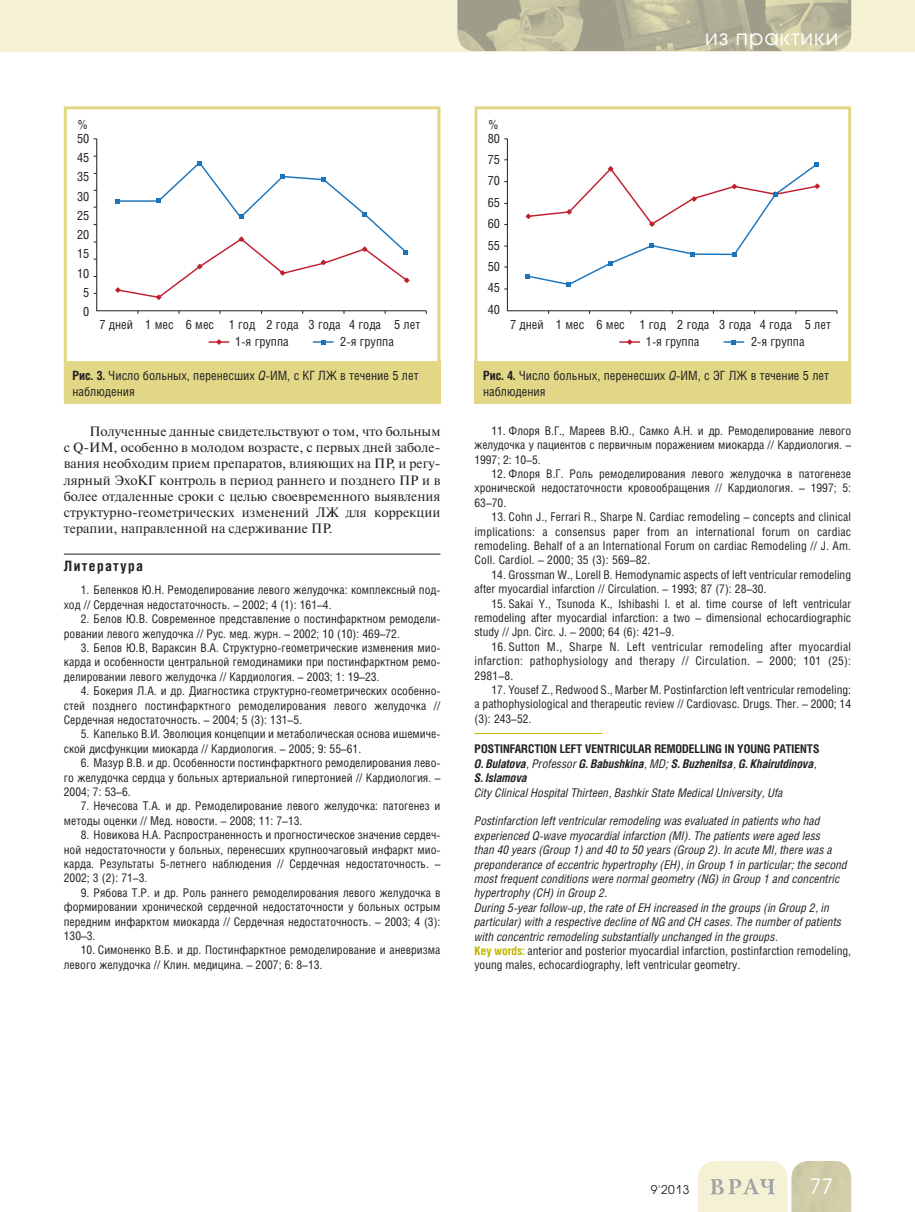
<style>
.page{position:relative;width:915px;height:1212px;background:#fff}
.page>*{position:absolute;margin:0;border:0;box-sizing:border-box;transform-origin:0 0}
.t1{font:21px "Avant Garde Gothic C";letter-spacing:.05em;color:#fff}
.t2{font:700 14.25px "Helios Cond";letter-spacing:.1em;color:#231f20}
.t3{font:13.5px/16.2px "Newton C";color:#231f20;text-align:justify}
.t4{font:12.75px/19.2px "Helios Cond";color:#231f20}
.t5{font:12px/14.4px "Helios Cond";color:#231f20;text-align:justify}
.t6{font:italic 12px/14.4px "Helios Cond";color:#231f20}
.t7{font:italic 700 12px/14.4px "Helios Cond";color:#231f20}
.t8{font:12px "Avant Garde Gothic C";color:#231f20}
.s1{font-weight:700}
.s2{font-style:italic}
.s3{font-style:normal}
.s4{font-weight:400}
.s5{font-weight:700;font-style:normal;color:#c1b400}
</style>
<div class="page">
<div style="left:0;top:0;width:914px;height:51px;background:#f5f1d5"></div>
<svg style="left:698px;top:1161px;width:152px;height:51px;background:#e3e0c4"></svg>
<img style="left:457px;top:0;width:393px;height:51px">
<hr style="left:64px;top:554px;width:376px;height:1px;background:#231f20">
<svg style="left:96px;top:138px;width:330px;height:173px"></svg>
<svg style="left:115px;top:161px;width:294px;height:139px"></svg>
<hr style="left:209px;top:341px;width:20px;height:2px;background:#be1e2d">
<hr style="left:313px;top:341px;width:20px;height:2px;background:#1b75bc">
<svg style="left:216px;top:339px;width:6px;height:6px"></svg>
<div style="left:64px;top:106px;width:376px;height:298px;border:3px solid #e1d786"></div>
<div style="left:64px;top:361px;width:376px;height:43px;background:#e1d786"></div>
<svg style="left:507px;top:138px;width:330px;height:173px"></svg>
<svg style="left:525px;top:162px;width:294px;height:124px"></svg>
<hr style="left:619px;top:341px;width:20px;height:2px;background:#be1e2d">
<hr style="left:723px;top:341px;width:21px;height:2px;background:#1b75bc">
<svg style="left:626px;top:339px;width:6px;height:6px"></svg>
<div style="left:474px;top:106px;width:376px;height:298px;border:3px solid #e1d786"></div>
<div style="left:474px;top:361px;width:376px;height:43px;background:#e1d786"></div>
<hr style="left:474px;top:733px;width:128px;height:1px;background:#c1b400">
<h1 class="t1" style="left:704px;top:27px;width:135px">из практики</h1>
<p class="t4" style="left:77px;top:119px;width:14px;line-height:13.5px">%<br>50</p>
<p class="t4" style="left:77px;top:149px;width:14px;text-align:center">45<br>35<br>30<br>25<br>20<br>15<br>10<br>5<br>0</p>
<p class="t4" style="left:487px;top:119px;width:14px;line-height:13.5px">%<br>80</p>
<p class="t4" style="left:487px;top:150px;width:14px;line-height:21.5px;text-align:justify">75<br>70<br>65<br>60<br>55<br>50<br>45<br>40</p>
<p class="t4" style="left:99px;top:317px;width:322px;line-height:17px;text-align:center">7 дней 1 мес 6 мес 1 год 2 года 3 года 4 года 5 лет<br>1-я группа</p>
<p class="t4" style="left:340px;top:333px;width:55px">2-я группа</p>
<p class="t4" style="left:510px;top:317px;width:322px;line-height:17px;text-align:center">7 дней 1 мес 6 мес 1 год 2 года 3 года 4 года 5 лет<br>1-я группа</p>
<p class="t4" style="left:750px;top:333px;width:55px">2-я группа</p>
<p class="t4" style="left:72px;top:369px;width:347px;line-height:15.3px"><span class="s1">Рис. 3.</span> Число больных, перенесших <span class="s2">Q</span>-ИМ, с КГ ЛЖ в течение 5 лет наблюдения</p>
<p class="t4" style="left:483px;top:369px;width:347px;line-height:15.3px"><span class="s1">Рис. 4.</span> Число больных, перенесших <span class="s2">Q</span>-ИМ, с ЭГ ЛЖ в течение 5 лет наблюдения</p>
<p class="t3" style="left:64px;top:425px;width:378px;text-indent:26px">Полученные данные свидетельствуют о том, что больным с Q-ИМ, особенно в молодом возрасте, с первых дней заболе&shy;вания необходим прием препаратов, влияющих на ПР, и регу&shy;лярный ЭхоКГ контроль в период раннего и позднего ПР и в более отдаленные сроки с целью своевременного выявления структурно-геометрических изменений ЛЖ для коррекции терапии, направленной на сдерживание ПР.</p>
<p class="t2" style="left:64px;top:561px;width:81px">Литература</p>
<p class="t5" style="left:64px;top:584px;width:378px;text-indent:17px">1. Беленков Ю.Н. Ремоделирование левого желудочка: комплексный под&shy;ход // Сердечная недостаточность. – 2002; 4 (1): 161–4.</p>
<p class="t5" style="left:64px;top:613px;width:378px;text-indent:17px">2. Белов Ю.В. Современное представление о постинфарктном ремодели&shy;ровании левого желудочка // Рус. мед. журн. – 2002; 10 (10): 469–72.</p>
<p class="t5" style="left:64px;top:642px;width:378px;text-indent:17px">3. Белов Ю.В, Вараксин В.А. Структурно-геометрические изменения мио&shy;карда и особенности центральной гемодинамики при постинфарктном ремо&shy;делировании левого желудочка // Кардиология. – 2003; 1: 19–23.</p>
<p class="t5" style="left:64px;top:685px;width:378px;text-indent:17px">4. Бокерия Л.А. и др. Диагностика структурно-геометрических особенно&shy;стей позднего постинфарктного ремоделирования левого желудочка // Сердечная недостаточность. – 2004; 5 (3): 131–5.</p>
<p class="t5" style="left:64px;top:728px;width:378px;text-indent:17px">5. Капелько В.И. Эволюция концепции и метаболическая основа ишемиче&shy;ской дисфункции миокарда // Кардиология. – 2005; 9: 55–61.</p>
<p class="t5" style="left:64px;top:757px;width:378px;text-indent:17px">6. Мазур В.В. и др. Особенности постинфарктного ремоделирования лево&shy;го желудочка сердца у больных артериальной гипертонией // Кардиология. – 2004; 7: 53–6.</p>
<p class="t5" style="left:64px;top:800px;width:378px;text-indent:17px">7. Нечесова Т.А. и др. Ремоделирование левого желудочка: патогенез и методы оценки // Мед. новости. – 2008; 11: 7–13.</p>
<p class="t5" style="left:64px;top:829px;width:378px;text-indent:17px">8. Новикова Н.А. Распространенность и прогностическое значение сердеч&shy;ной недостаточности у больных, перенесших крупноочаговый инфаркт мио&shy;карда. Результаты 5-летнего наблюдения // Сердечная недостаточность. – 2002; 3 (2): 71–3.</p>
<p class="t5" style="left:64px;top:887px;width:378px;text-indent:17px">9. Рябова Т.Р. и др. Роль раннего ремоделирования левого желудочка в формировании хронической сердечной недостаточности у больных острым передним инфарктом миокарда // Сердечная недостаточность. – 2003; 4 (3):<br>130–3.</p>
<p class="t5" style="left:64px;top:944px;width:378px;text-indent:17px">10. Симоненко В.Б. и др. Постинфарктное ремоделирование и аневризма левого желудочка // Клин. медицина. – 2007; 6: 8–13.</p>
<p class="t5" style="left:474px;top:425px;width:378px;text-indent:17px">11. Флоря В.Г., Мареев В.Ю., Самко А.Н. и др. Ремоделирование левого желудочка у пациентов с первичным поражением миокарда // Кардиология. – 1997; 2: 10–5.</p>
<p class="t5" style="left:474px;top:468px;width:378px;text-indent:17px">12. Флоря В.Г. Роль ремоделирования левого желудочка в патогенезе хронической недостаточности кровообращения // Кардиология. – 1997; 5:<br>63–70.</p>
<p class="t5" style="left:474px;top:511px;width:378px;text-indent:17px">13. Cohn J., Ferrari R., Sharpe N. Cardiac remodeling – concepts and clinical implications: a consensus paper from an international forum on cardiac remodeling. Behalf of a an International Forum on cardiac Remodeling // J. Am.<br>Coll. Cardiol. – 2000; 35 (3): 569–82.</p>
<p class="t5" style="left:474px;top:569px;width:378px;text-indent:17px">14. Grossman W., Lorell B. Hemodynamic aspects of left ventricular remodeling after myocardial infarction // Circulation. – 1993; 87 (7): 28–30.</p>
<p class="t5" style="left:474px;top:597px;width:378px;text-indent:17px">15. Sakai Y., Tsunoda K., Ishibashi I. et al. time course of left ventricular remodeling after myocardial infarction: a two – dimensional echocardiographic study // Jpn. Circ. J. – 2000; 64 (6): 421–9.</p>
<p class="t5" style="left:474px;top:641px;width:378px;text-indent:17px">16. Sutton M., Sharpe N. Left ventricular remodeling after myocardial infarction: pathophysiology and therapy // Circulation. – 2000; 101 (25):<br>2981–8.</p>
<p class="t5" style="left:474px;top:684px;width:378px;text-indent:17px">17. Yousef Z., Redwood S., Marber M. Postinfarction left ventricular remodeling: a pathophysiological and therapeutic review // Cardiovasc. Drugs. Ther. – 2000; 14 (3): 243–52.</p>
<p class="t7" style="left:474px;top:743px;width:346px"><span class="s3">POSTINFARCTION LEFT VENTRICULAR REMODELLING IN YOUNG PATIENTS<br></span>O. Bulatova<span class="s4">, Professor</span> G. Babushkina<span class="s4">, MD;</span> S. Buzhenitsa<span class="s4">,</span> G. Khairutdinova<span class="s4">,<br></span>S. Islamova</p>
<p class="t6" style="left:474px;top:786px;width:310px">City Clinical Hospital Thirteen, Bashkir State Medical University, Ufa</p>
<p class="t6" style="left:474px;top:815px;width:378px">Postinfarction left ventricular remodeling was evaluated in patients who had experienced Q-wave myocardial infarction (MI). The patients were aged less<br>than 40 years (Group 1) and 40 to 50 years (Group 2). In acute MI, there was a preponderance of eccentric hypertrophy (EH), in Group 1 in particular; the second most frequent conditions were normal geometry (NG) in Group 1 and concentric hypertrophy (CH) in Group 2.<br>During 5-year follow-up, the rate of EH increased in the groups (in Group 2, in particular) with a respective decline of NG and CH cases. The number of patients with concentric remodeling substantially unchanged in the groups.<br><span class="s5">Key words:</span> <span class="s3">anterior and posterior myocardial infarction, postinfarction remodeling, young males, echocardiography, left ventricular geometry.</span></p>
<p class="t8" style="left:650px;top:1184px;width:40px">9'2013</p>
<h1 class="t1" style="left:809px;top:1177px;width:25px">77</h1>
</div>
